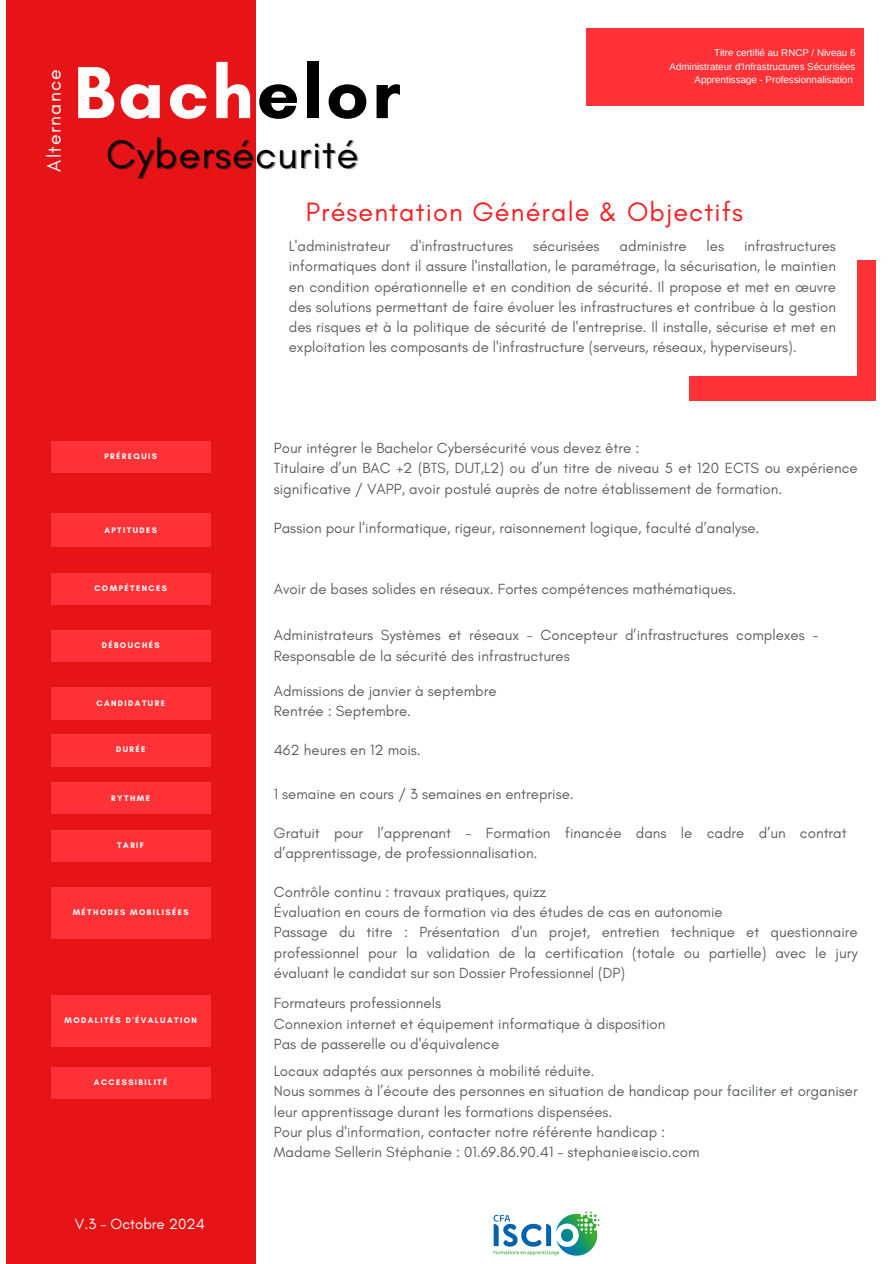
<style>
.page{position:relative;width:894px;height:1264px;background:#fff}
.page>*{position:absolute;margin:0;border:0;box-sizing:border-box;transform-origin:0 0}
.t1{font:700 75px "Glacial Indifference";letter-spacing:.04em;color:#fff}
.t2{font:40.5px "Glacial Indifference";letter-spacing:.02em;color:#000}
.t3{font:27px "Glacial Indifference";letter-spacing:.04em;color:#fb1c1f}
.t4{font:19.5px "Glacial Indifference";letter-spacing:.065em;color:#fff}
.t5{font:15px/20.2px "Glacial Indifference";color:#5f6065}
.t6{font:15px "Glacial Indifference";color:#fff}
.t7{font:9.75px/13.5px "Arimo";color:#fff;text-align:right}
.t8{font:700 8.25px "Glacial Indifference";letter-spacing:.17em;color:#fff}
.s1{color:#000}
</style>
<div class="page">
<div style="left:852px;top:28px;width:11px;height:77px;background:#ff3237"></div>
<div style="left:586px;top:28px;width:271px;height:77px;background:#ff3237"></div>
<div style="left:689px;top:375px;width:186px;height:25px;background:#ff3237"></div>
<div style="left:857px;top:260px;width:18px;height:140px;background:#ff3237"></div>
<div style="left:6px;top:0;width:249px;height:1263px;background:#e61317"></div>
<div style="left:51px;top:441px;width:159px;height:32px;background:#ff3237"></div>
<div style="left:51px;top:513px;width:159px;height:33px;background:#ff3237"></div>
<div style="left:51px;top:573px;width:159px;height:32px;background:#ff3237"></div>
<div style="left:51px;top:630px;width:159px;height:32px;background:#ff3237"></div>
<div style="left:51px;top:686px;width:159px;height:33px;background:#ff3237"></div>
<div style="left:51px;top:734px;width:159px;height:32px;background:#ff3237"></div>
<div style="left:51px;top:782px;width:159px;height:32px;background:#ff3237"></div>
<div style="left:51px;top:830px;width:159px;height:32px;background:#ff3237"></div>
<div style="left:51px;top:1067px;width:159px;height:31px;background:#ff3237"></div>
<div style="left:51px;top:887px;width:159px;height:52px;background:#ff3237"></div>
<div style="left:51px;top:995px;width:159px;height:51px;background:#ff3237"></div>
<img style="left:493px;top:1211px;width:107px;height:45px">
<p class="t4" style="left:42px;top:171px;width:104px;rotate:-90deg">Alternance</p>
<h6 class="t1" style="left:74px;top:47px;width:328px">Bach<span class="s1">elor</span></h6>
<p class="t7" style="left:669px;top:46px;width:187px">Titre certifié au RNCP / Niveau 6<br>Administrateur d'Infrastructures Sécurisées<br>Apprentissage - Professionnalisation</p>
<p class="t2" style="left:106px;top:129px;width:254px">Cybersécurité</p>
<h3 class="t3" style="left:306px;top:195px;width:438px">Présentation Générale &amp; Objectifs</h3>
<h5 class="t5" style="left:289px;top:236px;width:103px">L'administrateur</h5>
<h5 class="t5" style="left:410px;top:236px;width:105px">d'infrastructures</h5>
<h5 class="t5" style="left:533px;top:236px;width:68px">sécurisées</h5>
<h5 class="t5" style="left:619px;top:236px;width:68px">administre</h5>
<h5 class="t5" style="left:706px;top:236px;width:19px">les</h5>
<h5 class="t5" style="left:289px;top:236px;width:548px;text-align:justify;text-indent:455px">infrastructures informatiques dont il assure l'installation, le paramétrage, la sécurisation, le maintien en condition opérationnelle et en condition de sécurité. Il propose et met en œuvre des solutions permettant de faire évoluer les infrastructures et contribue à la gestion des risques et à la politique de sécurité de l'entreprise. Il installe, sécurise et met en exploitation les composants de l'infrastructure (serveurs, réseaux, hyperviseurs).</h5>
<p class="t8" style="left:104px;top:451px;width:54px">PRÉREQUIS</p>
<p class="t8" style="left:104px;top:524px;width:54px">APTITUDES</p>
<p class="t8" style="left:94px;top:583px;width:74px">COMPÉTENCES</p>
<p class="t8" style="left:102px;top:640px;width:59px">DÉBOUCHÉS</p>
<p class="t8" style="left:96px;top:698px;width:70px">CANDIDATURE</p>
<p class="t8" style="left:116px;top:744px;width:31px">DURÉE</p>
<p class="t8" style="left:111px;top:792px;width:40px">RYTHME</p>
<p class="t8" style="left:117px;top:840px;width:28px">TARIF</p>
<h5 class="t5" style="left:274px;top:437px;width:585px">Pour intégrer le Bachelor Cybersécurité vous devez être :<br>Titulaire d’un BAC +2 (BTS, DUT,L2) ou d’un titre de niveau 5 et 120 ECTS ou expérience significative / VAPP, avoir postulé auprès de notre établissement de formation.</h5>
<h5 class="t5" style="left:274px;top:517px;width:487px">Passion pour l’informatique, rigeur, raisonnement logique, faculté d’analyse.</h5>
<h5 class="t5" style="left:274px;top:578px;width:464px">Avoir de bases solides en réseaux. Fortes compétences mathématiques.</h5>
<h5 class="t5" style="left:274px;top:625px;width:546px">Administrateurs Systèmes et réseaux - Concepteur d’infrastructures complexes -<br>Responsable de la sécurité des infrastructures</h5>
<h5 class="t5" style="left:274px;top:680px;width:224px">Admissions de janvier à septembre<br>Rentrée : Septembre.</h5>
<h5 class="t5" style="left:274px;top:739px;width:148px">462 heures en 12 mois.</h5>
<h5 class="t5" style="left:274px;top:783px;width:301px">1 semaine en cours / 3 semaines en entreprise.</h5>
<h5 class="t5" style="left:274px;top:822px;width:574px">Gratuit pour l’apprenant - Formation financée dans le cadre d’un contrat d’apprentissage, de professionnalisation.</h5>
<p class="t8" style="left:73px;top:907px;width:117px">MÉTHODES MOBILISÉES</p>
<p class="t8" style="left:64px;top:1015px;width:134px">MODALITÉS D'ÉVALUATION</p>
<p class="t8" style="left:94px;top:1077px;width:75px">ACCESSIBILITÉ</p>
<h5 class="t6" style="left:75px;top:1214px;width:131px">V.3 - Octobre 2024</h5>
<h5 class="t5" style="left:274px;top:881px;width:585px">Contrôle continu : travaux pratiques, quizz<br>Évaluation en cours de formation via des études de cas en autonomie<br>Passage du titre : Présentation d'un projet, entretien technique et questionnaire professionnel pour la validation de la certification (totale ou partielle) avec le jury évaluant le candidat sur son Dossier Professionnel (DP)</h5>
<p class="t5" style="left:274px;top:993px;width:393px">Formateurs professionnels<br>Connexion internet et équipement informatique à disposition<br>Pas de passerelle ou d'équivalence</p>
<h5 class="t5" style="left:274px;top:1060px;width:585px">Locaux adaptés aux personnes à mobilité réduite.<br>Nous sommes à l’écoute des personnes en situation de handicap pour faciliter et organiser leur apprentissage durant les formations dispensées.<br>Pour plus d'information, contacter notre référente handicap :<br>Madame Sellerin Stéphanie : 01.69.86.90.41 - stephanie@iscio.com</h5>
</div>
